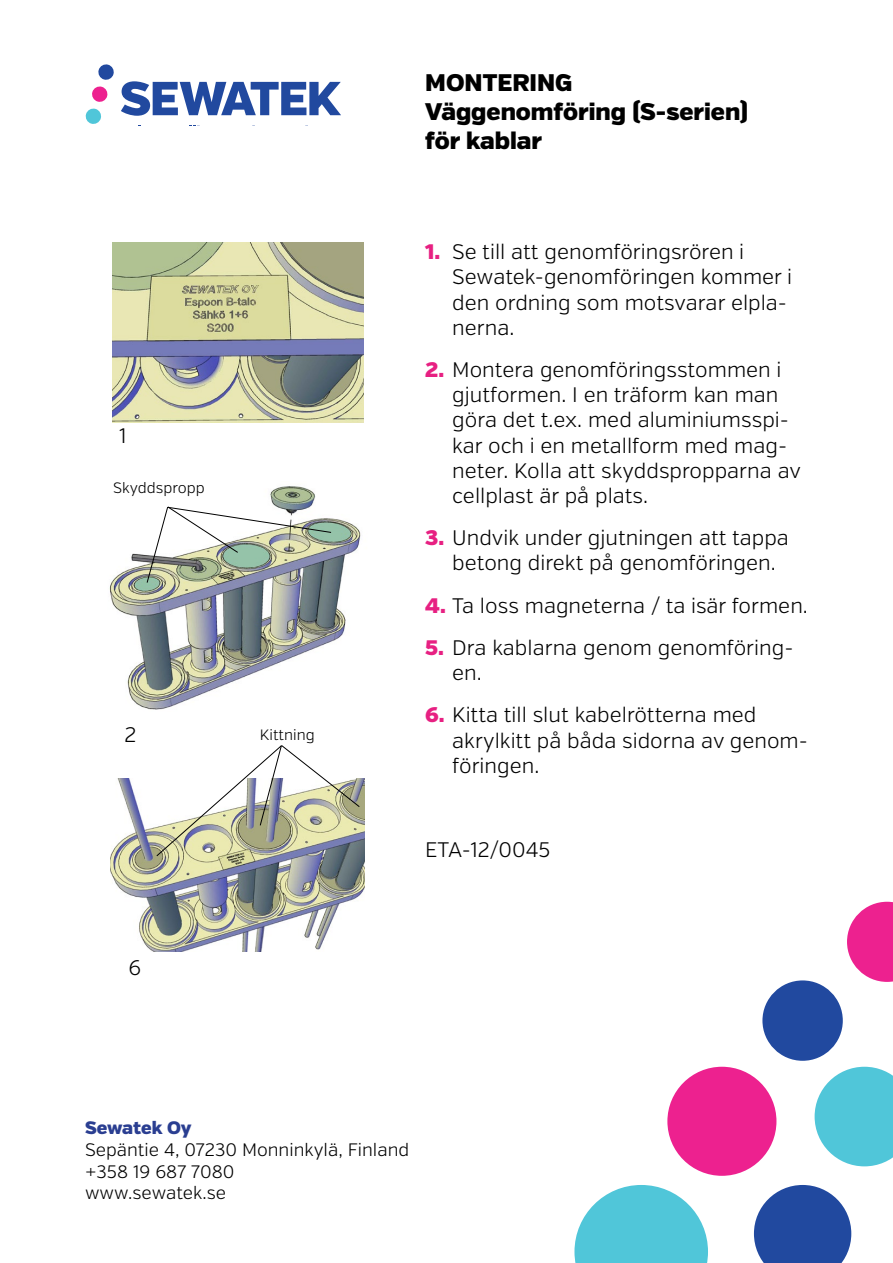
<style>
.page{position:relative;width:893px;height:1263px;background:#fff}
.page>*{position:absolute;margin:0;border:0;box-sizing:border-box;transform-origin:0 0}
.t1{font:900 24px/28.8px "Verb";color:#000}
.t2{font:300 21px/25.2px "Verb";color:#000}
.t3{font:300 18px/21.6px "Verb";color:#000}
.t4{font:900 18px "Verb";letter-spacing:-.005em;color:#2a3e91}
.t5{font:300 15px "Verb";color:#000}
.s1{font-weight:900;color:#e72082}
</style>
<div class="page">
<svg style="left:112px;top:242px;width:251px;height:180px;background:#b7b99d"></svg>
<svg style="left:109px;top:486px;width:252px;height:224px"></svg>
<svg style="left:111px;top:745px;width:254px;height:206px"></svg>
<img style="left:146px;top:506px;width:186px;height:77px">
<svg style="left:121px;top:81px;width:220px;height:35px"></svg>
<svg style="left:85px;top:64px;width:29px;height:60px"></svg>
<div style="left:667px;top:1067px;width:109px;height:109px;background:#ed218f;border-radius:50%"></div>
<svg style="left:847px;top:902px;width:46px;height:80px"></svg>
<div style="left:762px;top:980px;width:81px;height:81px;background:#21499f;border-radius:50%"></div>
<svg style="left:754px;top:1185px;width:97px;height:78px;background:#4365ad"></svg>
<svg style="left:815px;top:1067px;width:78px;height:99px;background:#6acede"></svg>
<svg style="left:574px;top:1185px;width:134px;height:78px"></svg>
<p class="t2" style="left:119px;top:423px;width:9px">1</p>
<p class="t5" style="left:113px;top:479px;width:93px">Skyddspropp</p>
<p class="t2" style="left:124px;top:722px;width:13px">2</p>
<p class="t2" style="left:128px;top:955px;width:14px">6</p>
<p class="t5" style="left:260px;top:726px;width:56px">Kittning</p>
<p class="t1" style="left:425px;top:69px;width:324px">MONTERING<br>Väggenomföring (S-serien) för kablar</p>
<p class="t2" style="left:452px;top:240px;width:341px;text-indent:-27px"><span class="s1">1.</span> Se till att genomföringsrören i<br>Sewatek-genomföringen kommer i den ordning som motsvarar elpla&shy;nerna.</p>
<p class="t2" style="left:452px;top:357px;width:350px;text-indent:-27px"><span class="s1">2.</span> Montera genomföringsstommen i gjutformen. I en träform kan man göra det t.ex. med aluminiumsspi&shy;kar och i en metallform med mag&shy;neter. Kolla att skyddspropparna av cellplast är på plats.</p>
<p class="t2" style="left:452px;top:526px;width:338px;text-indent:-27px"><span class="s1">3.</span> Undvik under gjutningen att tappa betong direkt på genomföringen.</p>
<p class="t2" style="left:425px;top:593px;width:384px"><span class="s1">4.</span> Ta loss magneterna / ta isär formen.</p>
<p class="t2" style="left:452px;top:635px;width:343px;text-indent:-27px"><span class="s1">5.</span> Dra kablarna genom genomföring&shy;en.</p>
<p class="t2" style="left:452px;top:703px;width:357px;text-indent:-27px"><span class="s1">6.</span> Kitta till slut kabelrötterna med akrylkitt på båda sidorna av genom&shy;föringen.</p>
<p class="t2" style="left:425px;top:837px;width:127px">ETA-12/0045</p>
<p class="t4" style="left:85px;top:1117px;width:108px">Sewatek Oy</p>
<p class="t3" style="left:85px;top:1139px;width:326px">Sepäntie 4, 07230 Monninkylä, Finland +358 19 687 7080<br>www.sewatek.se</p>
</div>
